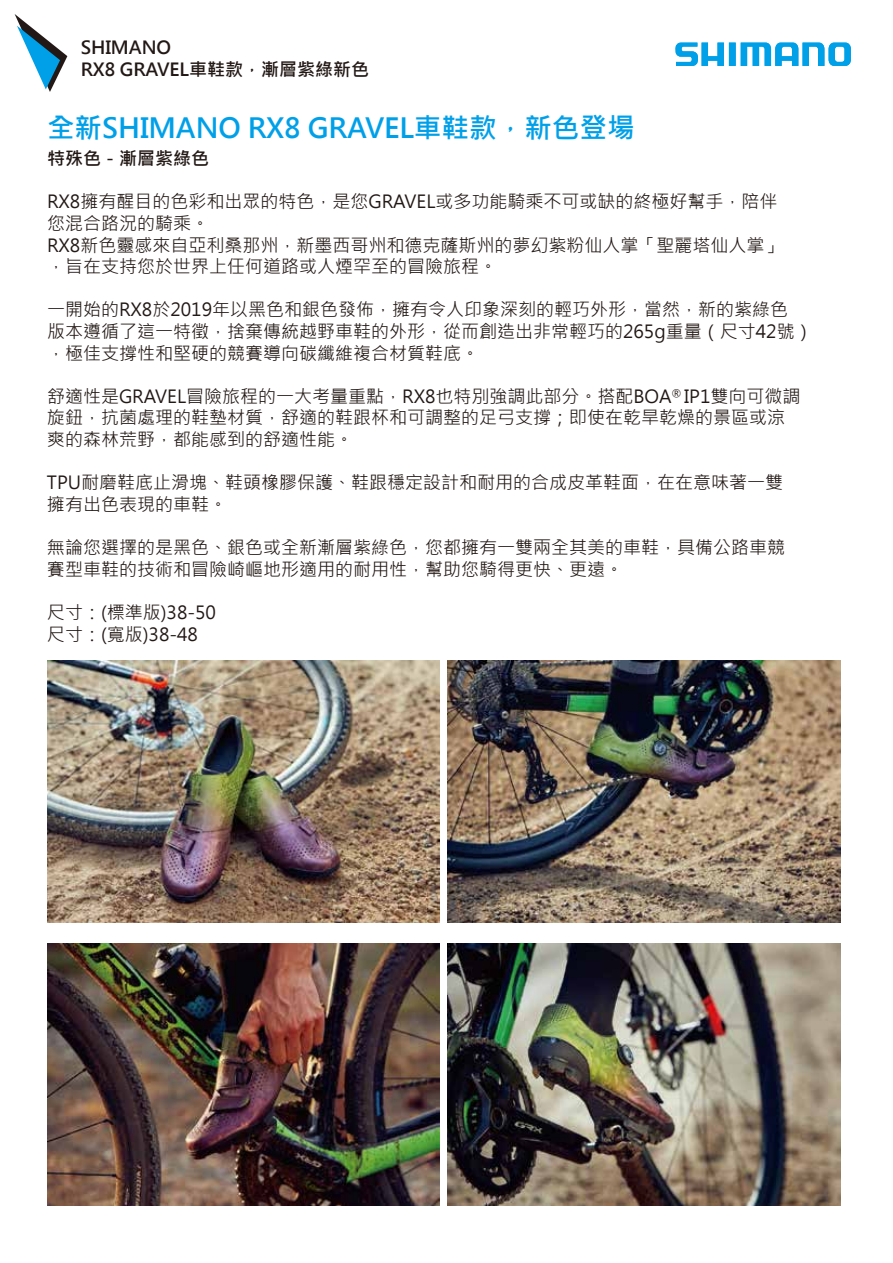
<style>
.page{position:relative;width:893px;height:1263px;background:#fff}
.page>*{position:absolute;margin:0;border:0;box-sizing:border-box;transform-origin:0 0}
.t1{font:700 27.6px "Microsoft Jheng Hei";color:#00a0e9}
.t2{font:18px/21.6px "Microsoft Jheng Hei";color:#221815}
.t3{font:700 18px/21.6px "Microsoft Jheng Hei";color:#221815}
</style>
<div class="page">
<svg style="left:675px;top:43px;width:176px;height:23px"></svg>
<svg style="left:15px;top:14px;width:52px;height:78px"></svg>
<img style="left:47px;top:660px;width:393px;height:262px">
<img style="left:448px;top:660px;width:392px;height:262px">
<img style="left:47px;top:944px;width:393px;height:261px">
<img style="left:448px;top:944px;width:392px;height:262px">
<p class="t3" style="left:81px;top:37px;width:290px">SHIMANO<br>RX8 GRAVEL車鞋款，漸層紫綠新色</p>
<h1 class="t1" style="left:47px;top:110px;width:589px">全新SHIMANO RX8 GRAVEL車鞋款，新色登場</h1>
<p class="t3" style="left:47px;top:148px;width:163px">特殊色－漸層紫綠色</p>
<p class="t2" style="left:47px;top:191px;width:737px">RX8擁有醒目的色彩和出眾的特色，是您GRAVEL或多功能騎乘不可或缺的終極好幫手，陪伴您混合路況的騎乘。<br>RX8新色靈感來自亞利桑那州，新墨西哥州和德克薩斯州的夢幻紫粉仙人掌「聖麗塔仙人掌」，旨在支持您於世界上任何道路或人煙罕至的冒險旅程。</p>
<p class="t2" style="left:47px;top:299px;width:767px">一開始的RX8於2019年以黑色和銀色發佈，擁有令人印象深刻的輕巧外形，當然，新的紫綠色<br>版本遵循了這一特徵，捨棄傳統越野車鞋的外形，從而創造出非常輕巧的265g重量（尺寸42號），極佳支撐性和堅硬的競賽導向碳纖維複合材質鞋底。</p>
<p class="t2" style="left:47px;top:385px;width:755px">舒適性是GRAVEL冒險旅程的一大考量重點，RX8也特別強調此部分。搭配BOA<sup>®</sup> IP1雙向可微調旋鈕，抗菌處理的鞋墊材質，舒適的鞋跟杯和可調整的足弓支撐；即使在乾旱乾燥的景區或涼爽的森林荒野，都能感到的舒適性能。</p>
<p class="t2" style="left:47px;top:472px;width:738px">TPU耐磨鞋底止滑塊、鞋頭橡膠保護、鞋跟穩定設計和耐用的合成皮革鞋面，在在意味著一雙擁有出色表現的車鞋。</p>
<p class="t2" style="left:47px;top:537px;width:739px">無論您選擇的是黑色、銀色或全新漸層紫綠色，您都擁有一雙兩全其美的車鞋，具備公路車競賽型車鞋的技術和冒險崎嶇地形適用的耐用性，幫助您騎得更快、更遠。</p>
<p class="t2" style="left:47px;top:601px;width:171px">尺寸：(標準版)38-50尺寸：(寬版)38-48</p>
</div>
